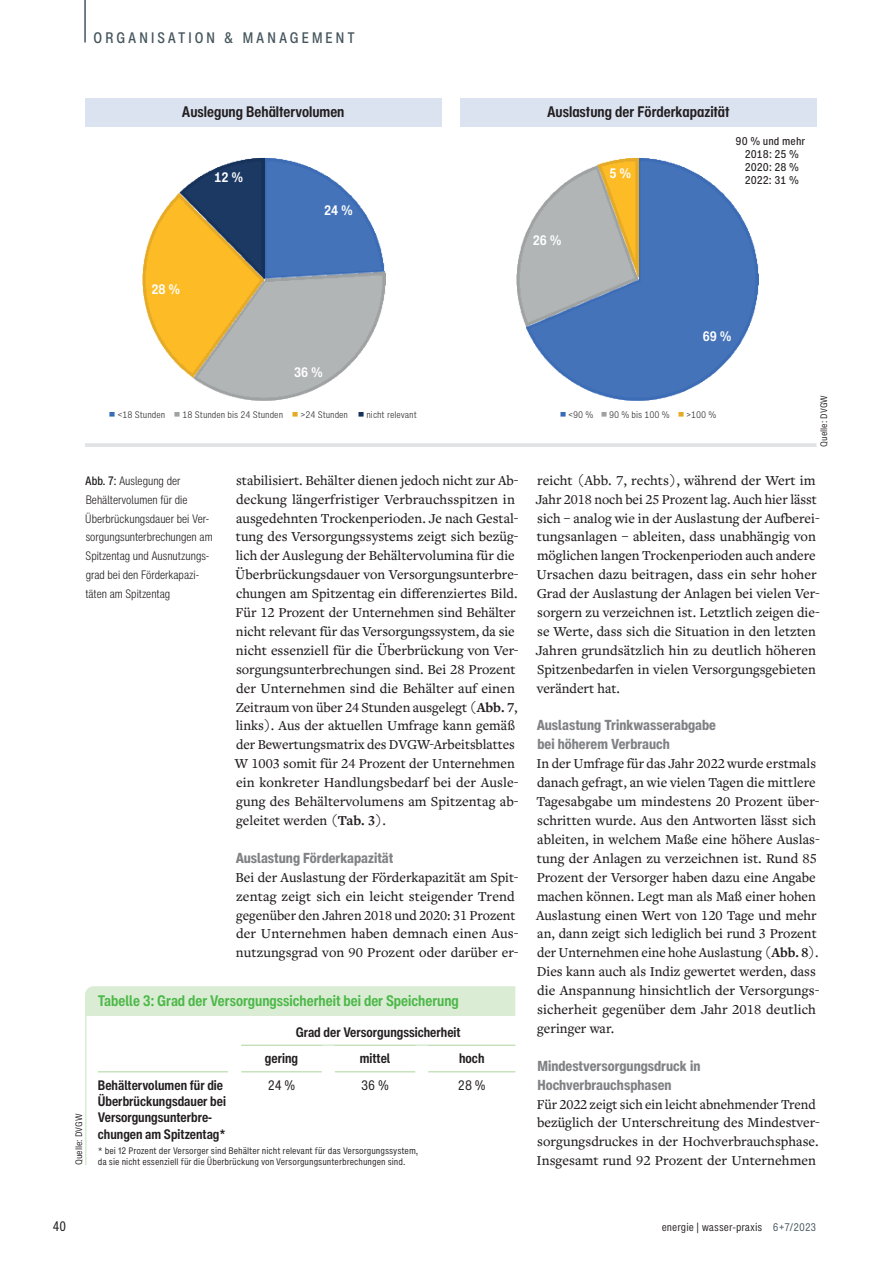
<style>
.page{position:relative;width:893px;height:1263px;background:#fff}
.page>*{position:absolute;margin:0;border:0;box-sizing:border-box;transform-origin:0 0}
.t1{font:700 condensed 15px "Helvetica Now Text";color:#4cb848}
.t2{font:700 condensed 15px "Helvetica Now Text";color:#231f20}
.t3{font:500 condensed 15px "Helvetica Now Text";letter-spacing:.2em;color:#45555d}
.t4{font:500 14.25px/18.9px "Freight Text Pro";color:#231f20}
.t5{font:800 condensed 14.25px/18.9px "Helvetica Now Text";color:#808285}
.t6{font:700 condensed 13.5px/16.2px "Helvetica Now Text";color:#231f20}
.t7{font:700 condensed 13.5px "Helvetica Now Text";color:#fff}
.t8{font:condensed 13.5px "Helvetica Now Text";color:#231f20}
.t9{font:300 condensed 12px/18.9px "Helvetica Now Text";color:#231f20}
.t10{font:500 condensed 10.65px/12.9px "Helvetica Now Micro";letter-spacing:.005em;color:#231f20;text-align:center}
.t11{font:condensed 10.5px "Helvetica Now Micro";color:#231f20}
.t12{font:condensed 9px/11.2px "Helvetica Now Micro";color:#231f20}
.t13{font:300 condensed 9px "Helvetica Now Micro";letter-spacing:-.005em;color:#231f20}
.s1{font-weight:500}
.s2{font-weight:700}
.s3{color:#45555d}
</style>
<div class="page">
<hr style="left:85px;top:443px;width:731px;height:4px;background:#e1e2e4">
<img style="left:180px;top:158px;width:205px;height:114px">
<img style="left:193px;top:272px;width:192px;height:128px">
<img style="left:143px;top:192px;width:121px;height:185px">
<svg style="left:109px;top:412px;width:6px;height:5px"></svg>
<svg style="left:174px;top:412px;width:6px;height:5px"></svg>
<svg style="left:292px;top:412px;width:5px;height:5px"></svg>
<svg style="left:358px;top:412px;width:6px;height:5px"></svg>
<img style="left:526px;top:158px;width:233px;height:242px">
<img style="left:516px;top:164px;width:122px;height:162px">
<img style="left:597px;top:158px;width:41px;height:121px">
<svg style="left:560px;top:412px;width:5px;height:5px"></svg>
<svg style="left:601px;top:412px;width:5px;height:5px"></svg>
<svg style="left:678px;top:412px;width:5px;height:5px"></svg>
<div style="left:85px;top:98px;width:356px;height:29px;background:#dbe3f1"></div>
<div style="left:460px;top:98px;width:356px;height:29px;background:#dbe3f1"></div>
<hr style="left:98px;top:1071px;width:130px;height:1px;background:#aad59b">
<hr style="left:241px;top:1071px;width:81px;height:1px;background:#aad59b">
<hr style="left:335px;top:1071px;width:80px;height:1px;background:#aad59b">
<hr style="left:428px;top:1071px;width:87px;height:1px;background:#aad59b">
<hr style="left:241px;top:1045px;width:87px;height:1px;background:#aad59b">
<hr style="left:328px;top:1045px;width:94px;height:1px;background:#aad59b">
<hr style="left:422px;top:1045px;width:93px;height:1px;background:#aad59b">
<div style="left:322px;top:1045px;width:13px;height:27px;background:#fff"></div>
<div style="left:415px;top:1045px;width:13px;height:27px;background:#fff"></div>
<div style="left:85px;top:986px;width:430px;height:30px;background:#daecd4"></div>
<hr style="left:85px;top:995px;width:2px;height:170px;background:#daecd4">
<hr style="left:84px;top:0;width:2px;height:43px;background:#45555d">
<p class="t3" style="left:94px;top:27px;width:263px">ORGANISATION &amp; MANAGEMENT</p>
<p class="t2" style="left:182px;top:102px;width:164px">Auslegung Behältervolumen</p>
<p class="t2" style="left:547px;top:102px;width:184px">Auslastung der Förderkapazität</p>
<p class="t7" style="left:214px;top:168px;width:30px">12 %</p>
<p class="t7" style="left:151px;top:280px;width:30px">28 %</p>
<p class="t7" style="left:324px;top:201px;width:30px">24 %</p>
<p class="t7" style="left:294px;top:364px;width:30px">36 %</p>
<p class="t7" style="left:533px;top:232px;width:30px">26 %</p>
<p class="t7" style="left:609px;top:164px;width:23px">5 %</p>
<p class="t10" style="left:736px;top:135px;width:71px">90 % und mehr<br>2018: 25 %<br>2020: 28 %<br>2022: 31 %</p>
<p class="t7" style="left:703px;top:327px;width:30px">69 %</p>
<p class="t13" style="left:117px;top:408px;width:49px">&lt;18 Stunden</p>
<p class="t13" style="left:183px;top:408px;width:102px">18 Stunden bis 24 Stunden</p>
<p class="t13" style="left:300px;top:408px;width:49px">&gt;24 Stunden</p>
<p class="t13" style="left:366px;top:408px;width:52px">nicht relevant</p>
<p class="t13" style="left:568px;top:408px;width:27px">&lt;90 %</p>
<p class="t13" style="left:609px;top:408px;width:62px">90 % bis 100 %</p>
<p class="t13" style="left:686px;top:408px;width:32px">&gt;100 %</p>
<p class="t12" style="left:818px;top:447px;width:53px;rotate:-90deg">Quelle: DVGW</p>
<p class="t9" style="left:85px;top:471px;width:129px"><span class="s1">Abb. 7:</span> Auslegung der<br>Behältervolumen für die<br>Überbrückungsdauer bei Ver&shy;sorgungsunterbrechungen am<br>Spitzentag und Ausnutzungs&shy;grad bei den Förderkapazi&shy;täten am Spitzentag</p>
<p class="t4" style="left:235px;top:470px;width:285px">stabilisiert. Behälter dienen jedoch nicht zur Ab&shy;deckung längerfristiger Verbrauchsspitzen in ausgedehnten Trockenperioden. Je nach Gestal&shy;tung des Versorgungssystems zeigt sich bezüg&shy;lich der Auslegung der Behältervolumina für die Überbrückungsdauer von Versorgungsunterbre&shy;chungen am Spitzentag ein differenziertes Bild.<br>Für 12 Prozent der Unternehmen sind Behälter nicht relevant für das Versorgungssystem, da sie nicht essenziell für die Überbrückung von Ver&shy;sorgungsunterbrechungen sind. Bei 28 Prozent der Unternehmen sind die Behälter auf einen Zeitraum von über 24 Stunden ausgelegt (<span class="s2">Abb. 7</span>, links). Aus der aktuellen Umfrage kann gemäß der Bewertungsmatrix des DVGW-Arbeitsblattes W 1003 somit für 24 Prozent der Unternehmen ein konkreter Handlungsbedarf bei der Ausle&shy;gung des Behältervolumens am Spitzentag ab&shy;geleitet werden (<span class="s2">Tab. 3</span>).</p>
<p class="t5" style="left:236px;top:848px;width:159px">Auslastung Förderkapazität</p>
<p class="t4" style="left:236px;top:867px;width:285px">Bei der Auslastung der Förderkapazität am Spit&shy;zentag zeigt sich ein leicht steigender Trend gegenüber den Jahren 2018 und 2020: 31 Prozent der Unternehmen haben demnach einen Aus&shy;nutzungsgrad von 90 Prozent oder darüber er-</p>
<p class="t1" style="left:98px;top:991px;width:363px">Tabelle 3: Grad der Versorgungssicherheit bei der Speicherung</p>
<p class="t12" style="left:73px;top:1165px;width:53px;rotate:-90deg">Quelle: DVGW</p>
<p class="t6" style="left:265px;top:1019px;width:197px;line-height:26.5px;text-indent:31px">Grad der Versorgungssicherheit gering</p>
<p class="t6" style="left:360px;top:1050px;width:32px">mittel</p>
<p class="t6" style="left:459px;top:1050px;width:27px">hoch</p>
<p class="t6" style="left:98px;top:1077px;width:130px">Behältervolumen für die<br>Überbrückungsdauer bei<br>Versorgungsunterbre&shy;chungen am Spitzentag*</p>
<p class="t8" style="left:268px;top:1076px;width:29px">24 %</p>
<p class="t8" style="left:361px;top:1076px;width:29px">36 %</p>
<p class="t8" style="left:458px;top:1076px;width:29px">28 %</p>
<p class="t12" style="left:98px;top:1145px;width:322px">* bei 12 Prozent der Versorger sind Behälter nicht relevant für das Versorgungssystem, da sie nicht essenziell für die Überbrückung von Versorgungsunterbrechungen sind.</p>
<p class="t4" style="left:536px;top:470px;width:285px">reicht (Abb. 7, rechts), während der Wert im Jahr 2018 noch bei 25 Prozent lag. Auch hier lässt sich – analog wie in der Auslastung der Aufberei&shy;tungsanlagen – ableiten, dass unabhängig von möglichen langen Trockenperioden auch andere Ursachen dazu beitragen, dass ein sehr hoher Grad der Auslastung der Anlagen bei vielen Ver&shy;sorgern zu verzeichnen ist. Letztlich zeigen die&shy;se Werte, dass sich die Situation in den letzten Jahren grundsätzlich hin zu deutlich höheren Spitzenbedarfen in vielen Versorgungsgebieten verändert hat.</p>
<p class="t5" style="left:537px;top:716px;width:181px">Auslastung Trinkwasserabgabe bei höherem Verbrauch</p>
<p class="t4" style="left:536px;top:754px;width:285px">In der Umfrage für das Jahr 2022 wurde erstmals danach gefragt, an wie vielen Tagen die mittlere Tagesabgabe um mindestens 20 Prozent über&shy;schritten wurde. Aus den Antworten lässt sich ableiten, in welchem Maße eine höhere Auslas&shy;tung der Anlagen zu verzeichnen ist. Rund 85<br>Prozent der Versorger haben dazu eine Angabe machen können. Legt man als Maß einer hohen Auslastung einen Wert von 120 Tage und mehr an, dann zeigt sich lediglich bei rund 3 Prozent der Unternehmen eine hohe Auslastung (<span class="s2">Abb. 8</span>).<br>Dies kann auch als Indiz gewertet werden, dass die Anspannung hinsichtlich der Versorgungs&shy;sicherheit gegenüber dem Jahr 2018 deutlich geringer war.</p>
<p class="t5" style="left:537px;top:1056px;width:164px">Mindestversorgungsdruck in<br>Hochverbrauchsphasen</p>
<p class="t4" style="left:536px;top:1094px;width:285px">Für 2022 zeigt sich ein leicht abnehmender Trend bezüglich der Unterschreitung des Mindestver&shy;sorgungsdruckes in der Hochverbrauchsphase.<br>Insgesamt rund 92 Prozent der Unternehmen</p>
<p class="t8" style="left:53px;top:1217px;width:15px">40</p>
<p class="t11" style="left:662px;top:1220px;width:156px">energie | wasser-praxis <span class="s3">6+7/2023</span></p>
</div>
